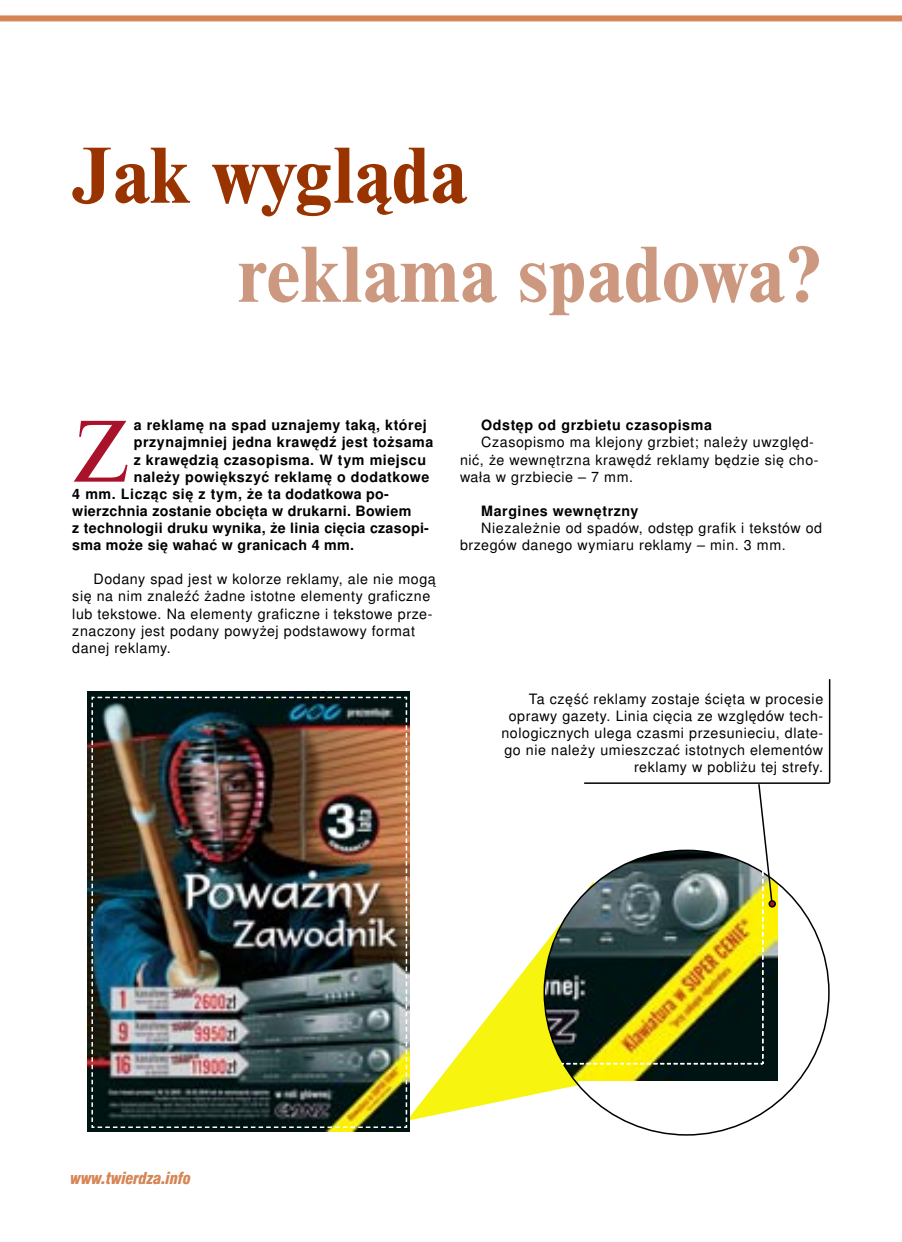
<style>
.page{position:relative;width:902px;height:1242px;background:#fff}
.page>*{position:absolute;margin:0;border:0;box-sizing:border-box;transform-origin:0 0}
.Default{font:91.2px "Nimbus Rom DEE";color:#a9122a}
.Default-2{font:700 82.5px "Nimbus Rom DEE";color:#cc9980}
.Default-3{font:700 82.5px "Nimbus Rom DEE";color:#930}
.Pa0{font:18px "Nimbus San DCE Bla Con Ita";color:#d68656}
.Default-4{font:14.25px/17.1px "Nimbus San LCE";letter-spacing:.04em;color:#000}
.Default-5{font:700 14.25px "Nimbus San LCE";letter-spacing:.04em;color:#000}
.Default-6{font:700 14.25px "Nimbus San LCE";letter-spacing:.02em;color:#000}
</style>
<div class="page">
<img style="left:87px;top:692px;width:322px;height:439px">
<img style="left:91px;top:696px;width:684px;height:432px">
<hr style="left:584px;top:782px;width:245px;height:2px;background:#000">
<hr style="left:828px;top:679px;width:2px;height:103px;background:#000">
<div style="left:0;top:15px;width:901px;height:6px;background:#d68656"></div>
<p class="Default-3" style="left:72px;top:131px;width:396px">Jak wygląda</p>
<p class="Default-2" style="left:237px;top:230px;width:585px">reklama spadowa?</p>
<p class="Default" style="left:72px;top:401px;width:59px">Z</p>
<p class="Default-5" style="left:134px;top:417px;width:294px">a reklamę na spad uznajemy taką, której</p>
<p class="Default-5" style="left:134px;top:434px;width:301px">przynajmniej jedna krawędź jest tożsama</p>
<p class="Default-5" style="left:134px;top:451px;width:294px">z krawędzią czasopisma. W tym miejscu</p>
<p class="Default-5" style="left:134px;top:468px;width:297px">należy powiększyć reklamę o dodatkowe</p>
<p class="Default-5" style="left:72px;top:485px;width:318px">4 mm. Licząc się z tym, że ta dodatkowa po-</p>
<p class="Default-6" style="left:72px;top:502px;width:340px">wierzchnia zostanie obcięta w drukarni. Bowiem</p>
<p class="Default-6" style="left:72px;top:519px;width:358px">z technologii druku wynika, że linia cięcia czasopi-</p>
<p class="Default-6" style="left:72px;top:536px;width:283px">sma może się wahać w granicach 4 mm.</p>
<p class="Default-4" style="left:72px;top:571px;width:365px;text-indent:21px">Dodany spad jest w kolorze reklamy, ale nie mogą się na nim znaleźć żadne istotne elementy graficzne lub tekstowe. Na elementy graficzne i tekstowe prze&shy;znaczony jest podany powyżej podstawowy format danej reklamy.</p>
<p class="Default-5" style="left:481px;top:417px;width:232px">Odstęp od grzbietu czasopisma</p>
<p class="Default-4" style="left:460px;top:434px;width:360px;text-indent:21px">Czasopismo ma klejony grzbiet; należy uwzględ&shy;nić, że wewnętrzna krawędź reklamy będzie się cho&shy;wała w grzbiecie – 7 mm.</p>
<p class="Default-5" style="left:481px;top:502px;width:159px">Margines wewnętrzny</p>
<p class="Default-4" style="left:460px;top:519px;width:364px;text-indent:21px">Niezależnie od spadów, odstęp grafik i tekstów od brzegów danego wymiaru reklamy – min. 3 mm.</p>
<p class="Default-4" style="left:501px;top:690px;width:323px;text-align:right">Ta część reklamy zostaje ścięta w procesie oprawy gazety. Linia cięcia ze względów tech&shy;nologicznych ulega czasmi przesunieciu, dlate&shy;go nie należy umieszczać istotnych elementów reklamy w pobliżu tej strefy.</p>
<p class="Pa0" style="left:70px;top:1168px;width:122px">www.twierdza.info</p>
</div>
